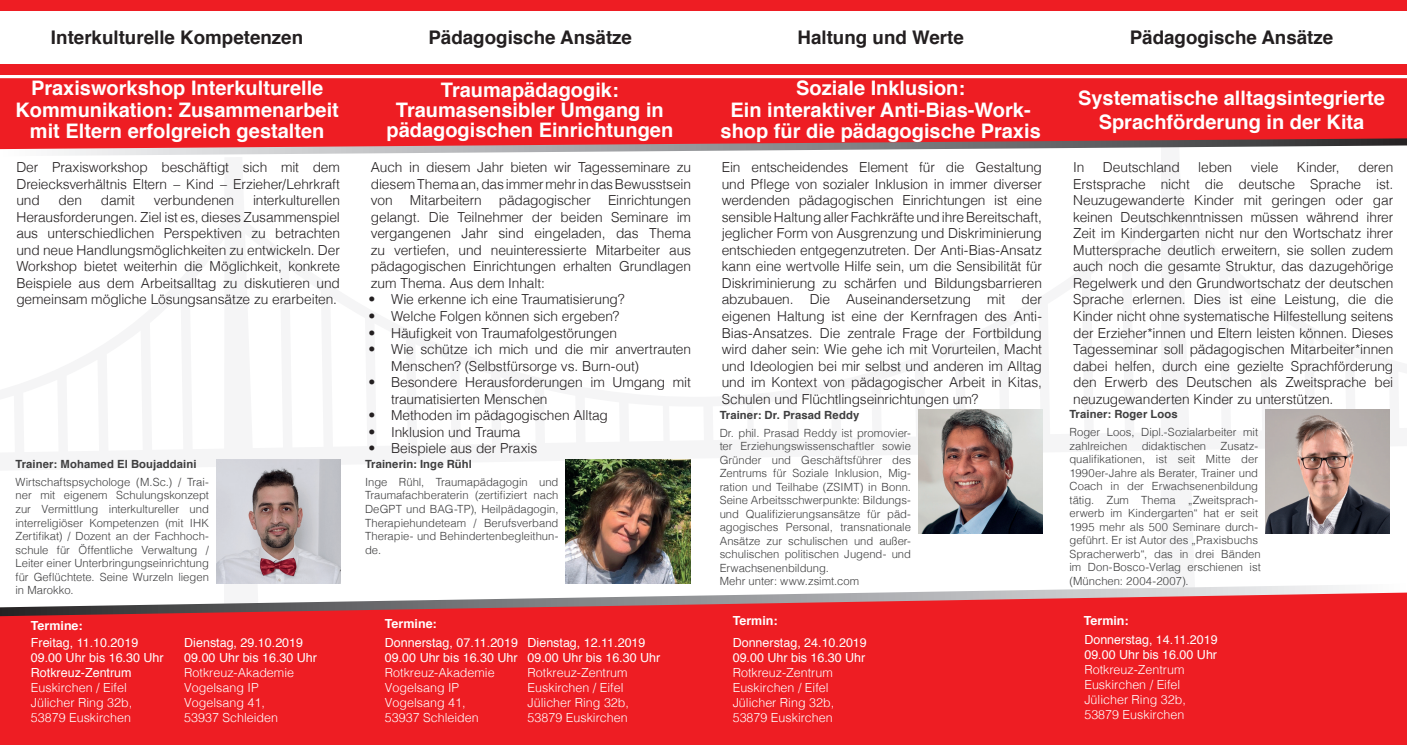
<style>
.page{position:relative;width:1407px;height:745px;background:#fff}
.page>*{position:absolute;margin:0;border:0;box-sizing:border-box;transform-origin:0 0}
.t1{font:700 20px/21.2px "Helvetica";color:#fff;text-align:center}
.t2{font:700 18.75px "Helvetica";color:#231f20}
.t3{font:300 13.75px/16.5px "Helvetica";letter-spacing:-.01em;color:#231f20;text-align:justify}
.t4{font:300 12.5px/15px "Helvetica";color:#fff}
.t5{font:12.5px/15px "Helvetica";color:#fff}
.t6{font:700 12.5px "Helvetica";color:#fff}
.t7{font:300 11.25px/13.5px "Helvetica";color:#3e3e3f}
.t8{font:700 11.25px "Helvetica";letter-spacing:.01em;color:#3e3e3f}
</style>
<div class="page">
<svg style="left:0;top:149px;width:935px;height:6px"></svg>
<svg style="left:216px;top:583px;width:1134px;height:9px"></svg>
<svg style="left:0;top:78px;width:1407px;height:71px;background:#e6252b"></svg>
<div style="left:0;top:0;width:1407px;height:11px;background:#ee1d23"></div>
<div style="left:0;top:64px;width:1407px;height:10px;background:#ee1d23"></div>
<svg style="left:0;top:592px;width:1407px;height:152px;background:#e9292f"></svg>
<img style="left:1265px;top:409px;width:124px;height:124px">
<img style="left:216px;top:459px;width:125px;height:124px">
<img style="left:918px;top:409px;width:124px;height:124px">
<img style="left:566px;top:459px;width:124px;height:124px">
<h2 class="t2" style="left:51px;top:23px;width:254px">Interkulturelle Kompetenzen</h2>
<h2 class="t2" style="left:428px;top:23px;width:205px">Pädagogische Ansätze</h2>
<h2 class="t2" style="left:797px;top:23px;width:168px">Haltung und Werte</h2>
<h1 class="t1" style="left:720px;top:78px;width:322px">Soziale Inklusion:<br>Ein interaktiver Anti-Bias-Work&shy;shop für die pädagogische Praxis</h1>
<h2 class="t2" style="left:1130px;top:23px;width:205px">Pädagogische Ansätze</h2>
<h1 class="t1" style="left:15px;top:78px;width:325px">Praxisworkshop Interkulturelle<br>Kommunikation: Zusammenarbeit mit Eltern erfolgreich gestalten</h1>
<h1 class="t1" style="left:386px;top:80px;width:288px;line-height:20px">Traumapädagogik:<br>Traumasensibler Umgang in pädagogischen Einrichtungen</h1>
<h1 class="t1" style="left:1078px;top:86px;width:308px;line-height:24px">Systematische alltagsintegrierte<br>Sprachförderung in der Kita</h1>
<p class="t3" style="left:1073px;top:158px;width:13px">In</p>
<p class="t3" style="left:1103px;top:158px;width:78px">Deutschland</p>
<p class="t3" style="left:1198px;top:158px;width:35px">leben</p>
<p class="t3" style="left:1250px;top:158px;width:29px">viele</p>
<p class="t3" style="left:1297px;top:158px;width:44px">Kinder,</p>
<p class="t3" style="left:722px;top:158px;width:322px">Ein entscheidendes Element für die Gestaltung und Pflege von sozialer Inklusion in immer diverser werdenden pädagogischen Einrichtungen ist eine sensible Haltung aller Fachkräfte und ihre Bereitschaft, jeglicher Form von Ausgrenzung und Diskriminierung entschieden entgegenzutreten. Der Anti-Bias-Ansatz kann eine wertvolle Hilfe sein, um die Sensibilität für Diskriminierung zu schärfen und Bildungsbarrieren abzubauen. Die Auseinandersetzung mit der eigenen Haltung ist eine der Kernfragen des Anti-Bias-Ansatzes. Die zentrale Frage der Fortbildung wird daher sein: Wie gehe ich mit Vorurteilen, Macht und Ideologien bei mir selbst und anderen im Alltag und im Kontext von pädagogischer Arbeit in Kitas, Schulen und Flüchtlingseinrichtungen um?</p>
<p class="t3" style="left:16px;top:158px;width:325px">Der Praxisworkshop beschäftigt sich mit dem Dreiecksverhältnis Eltern – Kind – Erzieher/Lehrkraft und</p>
<p class="t3" style="left:371px;top:158px;width:322px">Auch in diesem Jahr bieten wir Tagesseminare zu diesem Thema an, das immer mehr in das Bewusstsein von Mitarbeitern pädagogischer Einrichtungen gelangt. Die Teilnehmer der beiden Seminare im vergangenen Jahr sind eingeladen, das Thema zu vertiefen, und neuinteressierte Mitarbeiter aus pädagogischen Einrichtungen erhalten Grundlagen zum Thema. Aus dem Inhalt:</p>
<p class="t3" style="left:368px;top:290px;width:258px">• Wie erkenne ich eine Traumatisierung?</p>
<p class="t3" style="left:368px;top:307px;width:252px">• Welche Folgen können sich ergeben?</p>
<p class="t3" style="left:368px;top:323px;width:250px">• Häufigkeit von Traumafolgestörungen</p>
<p class="t3" style="left:391px;top:340px;width:301px;text-indent:-22px">• Wie schütze ich mich und die mir anvertrauten<br>Menschen? (Selbstfürsorge vs. Burn-out)</p>
<p class="t3" style="left:391px;top:373px;width:301px;text-indent:-22px">• Besondere Herausforderungen im Umgang mit traumatisierten Menschen</p>
<p class="t3" style="left:368px;top:406px;width:241px">• Methoden im pädagogischen Alltag</p>
<p class="t3" style="left:368px;top:422px;width:153px">• Inklusion und Trauma</p>
<p class="t3" style="left:368px;top:439px;width:170px">• Beispiele aus der Praxis</p>
<p class="t3" style="left:1073px;top:158px;width:322px;text-indent:285px">deren Erstsprache nicht die deutsche Sprache ist.<br>Neuzugewanderte Kinder mit geringen oder gar keinen Deutschkenntnissen müssen während ihrer Zeit im Kindergarten nicht nur den Wortschatz ihrer Muttersprache deutlich erweitern, sie sollen zudem auch noch die gesamte Struktur, das dazugehörige Regelwerk und den Grundwortschatz der deutschen Sprache erlernen. Dies ist eine Leistung, die die Kinder nicht ohne systematische Hilfestellung seitens der Erzieher*innen und Eltern leisten können. Dieses Tagesseminar soll pädagogischen Mitarbeiter*innen dabei helfen, durch eine gezielte Sprachförderung den Erwerb des Deutschen als Zweitsprache bei neuzugewanderten Kinder zu unterstützen.</p>
<p class="t8" style="left:1069px;top:404px;width:110px">Trainer: Roger Loos</p>
<p class="t7" style="left:1069px;top:424px;width:190px">Roger Loos, Dipl.-Sozialarbeiter mit zahlreichen</p>
<p class="t3" style="left:16px;top:191px;width:325px;text-indent:237px">interkulturellen Herausforderungen. Ziel ist es, dieses Zusammenspiel aus unterschiedlichen Perspektiven zu betrachten und neue Handlungsmöglichkeiten zu entwickeln. Der Workshop bietet weiterhin die Möglichkeit, konkrete Beispiele aus dem Arbeitsalltag zu diskutieren und gemeinsam mögliche Lösungsansätze zu erarbeiten.</p>
<p class="t3" style="left:59px;top:191px;width:25px">den</p>
<p class="t3" style="left:101px;top:191px;width:35px">damit</p>
<p class="t3" style="left:154px;top:191px;width:82px">verbundenen</p>
<p class="t8" style="left:720px;top:405px;width:141px">Trainer: Dr. Prasad Reddy</p>
<p class="t7" style="left:720px;top:425px;width:193px">Dr. phil. Prasad Reddy ist promovier&shy;ter Erziehungswissenschaftler sowie Gründer und Geschäftsführer des Zentrums für Soziale Inklusion, Mig&shy;ration und Teilhabe (ZSIMT) in Bonn.<br>Seine Arbeitsschwerpunkte: Bildungs&shy;und Qualifizierungsansätze für päd&shy;agogisches Personal, transnationale Ansätze zur schulischen und außer&shy;schulischen politischen Jugend- und Erwachsenenbildung.<br>Mehr unter: www.zsimt.com</p>
<p class="t6" style="left:733px;top:610px;width:46px">Termin:</p>
<p class="t6" style="left:1084px;top:610px;width:46px">Termin:</p>
<p class="t7" style="left:1069px;top:437px;width:193px;text-indent:151px">Zusatz&shy;qualifikationen, ist seit Mitte der<br>1990er-Jahre als Berater, Trainer und<br>Coach in der Erwachsenenbildung tätig. Zum Thema „Zweitsprach&shy;erwerb im Kindergarten“ hat er seit<br>1995 mehr als 500 Seminare durch&shy;geführt. Er ist Autor des „Praxisbuchs<br>Spracherwerb“, das in drei Bänden im Don-Bosco-Verlag erschienen ist (München: 2004-2007).</p>
<p class="t7" style="left:1141px;top:437px;width:66px">didaktischen</p>
<p class="t8" style="left:365px;top:454px;width:108px">Trainerin: Inge Rühl</p>
<p class="t7" style="left:365px;top:474px;width:195px;text-align:justify">Inge Rühl, Traumapädagogin und Traumafachberaterin (zertifiziert nach DeGPT und BAG-TP), Heilpädagogin, Therapiehundeteam / Berufsverband Therapie- und Behindertenbegleithun&shy;de.</p>
<p class="t8" style="left:16px;top:454px;width:183px">Trainer: Mohamed El Boujaddaini</p>
<p class="t7" style="left:16px;top:474px;width:195px;text-align:justify">Wirtschaftspsychologe (M.Sc.) / Trai&shy;ner mit eigenem Schulungskonzept zur Vermittlung interkultureller und interreligiöser Kompetenzen (mit IHK Zertifikat) / Dozent an der Fachhoch&shy;schule für Öffentliche Verwaltung / Leiter einer Unterbringungseinrichtung für Geflüchtete. Seine Wurzeln liegen in Marokko.</p>
<p class="t6" style="left:385px;top:613px;width:53px">Termine:</p>
<p class="t6" style="left:31px;top:615px;width:53px">Termine:</p>
<p class="t5" style="left:31px;top:635px;width:134px">Freitag, 11.10.2019<br>09.00 Uhr bis 16.30 Uhr<br>Rotkreuz-Zentrum</p>
<p class="t4" style="left:31px;top:679px;width:103px">Euskirchen / Eifel<br>Jülicher Ring 32b,<br>53879 Euskirchen</p>
<p class="t5" style="left:184px;top:635px;width:134px">Dienstag, 29.10.2019<br>09.00 Uhr bis 16.30 Uhr</p>
<p class="t4" style="left:184px;top:664px;width:111px">Rotkreuz-Akademie<br>Vogelsang IP<br>Vogelsang 41,<br>53937 Schleiden</p>
<p class="t5" style="left:385px;top:635px;width:135px">Donnerstag, 07.11.2019<br>09.00 Uhr bis 16.30 Uhr</p>
<p class="t4" style="left:385px;top:664px;width:111px">Rotkreuz-Akademie<br>Vogelsang IP<br>Vogelsang 41,<br>53937 Schleiden</p>
<p class="t5" style="left:527px;top:635px;width:134px">Dienstag, 12.11.2019<br>09.00 Uhr bis 16.30 Uhr</p>
<p class="t4" style="left:527px;top:664px;width:103px">Rotkreuz-Zentrum<br>Euskirchen / Eifel<br>Jülicher Ring 32b,<br>53879 Euskirchen</p>
<p class="t5" style="left:733px;top:634px;width:136px">Donnerstag, 24.10.2019<br>09.00 Uhr bis 16.30 Uhr</p>
<p class="t4" style="left:733px;top:663px;width:103px">Rotkreuz-Zentrum<br>Euskirchen / Eifel<br>Jülicher Ring 32b,<br>53879 Euskirchen</p>
<p class="t5" style="left:1084px;top:632px;width:135px">Donnerstag, 14.11.2019<br>09.00 Uhr bis 16.00 Uhr</p>
<p class="t4" style="left:1084px;top:660px;width:103px">Rotkreuz-Zentrum<br>Euskirchen / Eifel<br>Jülicher Ring 32b,<br>53879 Euskirchen</p>
</div>
